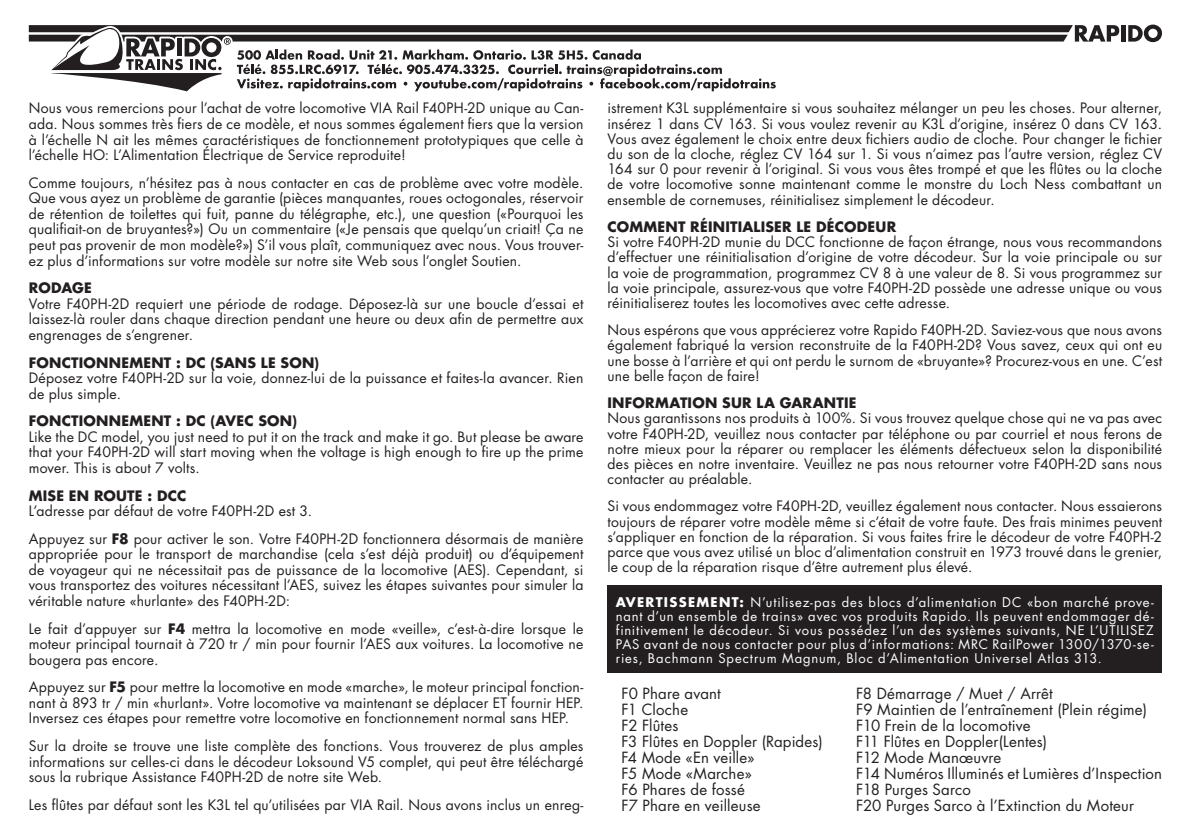
<style>
.page{position:relative;width:1191px;height:840px;background:#fff}
.page>*{position:absolute;margin:0;border:0;box-sizing:border-box;transform-origin:0 0}
.t1{font:15px/16px "Futura Std";letter-spacing:.01em;color:#231f20}
.t2{font:14px/15.6px "Futura Std";letter-spacing:.015em;color:#231f20;text-align:justify}
.t3{font:700 14px "Futura Std";letter-spacing:.015em;color:#231f20}
.t4{font:13px/14px "Futura Std";letter-spacing:.065em;color:#fff;text-align:justify}
.s1{font-weight:700}
</style>
<div class="page">
<hr style="left:1121px;top:25px;width:4px;height:17px;background:#231f20">
<svg style="left:1128px;top:25px;width:34px;height:17px"></svg>
<svg style="left:29px;top:25px;width:1090px;height:66px"></svg>
<div style="left:607px;top:585px;width:555px;height:87px;background:#231f20"></div>
<p class="t2" style="left:29px;top:101px;width:556px">Nous vous remercions pour l’achat de votre locomotive VIA Rail F40PH-2D unique au Can&shy;ada. Nous sommes très fiers de ce modèle, et nous sommes également fiers que la version à l’échelle N ait les mêmes caractéristiques de fonctionnement prototypiques que celle à l’échelle HO: L’Alimentation Électrique de Service reproduite!</p>
<p class="t2" style="left:29px;top:175px;width:556px">Comme toujours, n’hésitez pas à nous contacter en cas de problème avec votre modèle.<br>Que vous ayez un problème de garantie (pièces manquantes, roues octogonales, réservoir de rétention de toilettes qui fuit, panne du télégraphe, etc.), une question («Pourquoi les qualifiait-on de bruyantes?») Ou un commentaire («Je pensais que quelqu’un criait! Ça ne peut pas provenir de mon modèle?») S’il vous plaît, communiquez avec nous. Vous trouver&shy;ez plus d’informations sur votre modèle sur notre site Web sous l’onglet Soutien.</p>
<p class="t3" style="left:29px;top:278px;width:65px">RODAGE</p>
<p class="t2" style="left:29px;top:296px;width:556px">Votre F40PH-2D requiert une période de rodage. Déposez-là sur une boucle d’essai et laissez-là rouler dans chaque direction pendant une heure ou deux afin de permettre aux engrenages de s’engrener.</p>
<p class="t3" style="left:29px;top:353px;width:292px">FONCTIONNEMENT : DC (SANS LE SON)</p>
<p class="t2" style="left:29px;top:370px;width:556px">Déposez votre F40PH-2D sur la voie, donnez-lui de la puissance et faites-la avancer. Rien de plus simple.</p>
<p class="t3" style="left:29px;top:411px;width:270px">FONCTIONNEMENT : DC (AVEC SON)</p>
<p class="t2" style="left:29px;top:429px;width:556px">Like the DC model, you just need to put it on the track and make it go. But please be aware that your F40PH-2D will start moving when the voltage is high enough to fire up the prime mover. This is about 7 volts.</p>
<p class="t3" style="left:29px;top:485px;width:159px">MISE EN ROUTE : DCC</p>
<p class="t2" style="left:29px;top:497px;width:556px;line-height:27.6px">L’adresse par défaut de votre F40PH-2D est 3.<br>Appuyez sur <span class="s1">F8</span> pour activer le son. Votre F40PH-2D fonctionnera désormais de manière</p>
<p class="t2" style="left:29px;top:546px;width:556px">appropriée pour le transport de marchandise (cela s’est déjà produit) ou d’équipement de voyageur qui ne nécessitait pas de puissance de la locomotive (AES). Cependant, si vous transportez des voitures nécessitant l’AES, suivez les étapes suivantes pour simuler la véritable nature «hurlante» des F40PH-2D:</p>
<p class="t2" style="left:29px;top:620px;width:556px">Le fait d’appuyer sur <span class="s1">F4</span> mettra la locomotive en mode «veille», c’est-à-dire lorsque le moteur principal tournait à 720 tr / min pour fournir l’AES aux voitures. La locomotive ne bougera pas encore.</p>
<p class="t2" style="left:29px;top:679px;width:556px">Appuyez sur <span class="s1">F5</span> pour mettre la locomotive en mode «marche», le moteur principal fonction&shy;nant à 893 tr / min «hurlant». Votre locomotive va maintenant se déplacer ET fournir HEP.<br>Inversez ces étapes pour remettre votre locomotive en fonctionnement normal sans HEP.</p>
<p class="t2" style="left:29px;top:737px;width:556px">Sur la droite se trouve une liste complète des fonctions. Vous trouverez de plus amples informations sur celles-ci dans le décodeur Loksound V5 complet, qui peut être téléchargé sous la rubrique Assistance F40PH-2D de notre site Web.</p>
<p class="t2" style="left:29px;top:796px;width:556px">Les flûtes par défaut sont les K3L tel qu’utilisées par VIA Rail. Nous avons inclus un enreg-</p>
<p class="t2" style="left:607px;top:101px;width:556px">istrement K3L supplémentaire si vous souhaitez mélanger un peu les choses. Pour alterner, insérez 1 dans CV 163. Si vous voulez revenir au K3L d’origine, insérez 0 dans CV 163.<br>Vous avez également le choix entre deux fichiers audio de cloche. Pour changer le fichier du son de la cloche, réglez CV 164 sur 1. Si vous n’aimez pas l’autre version, réglez CV 164 sur 0 pour revenir à l’original. Si vous vous êtes trompé et que les flûtes ou la cloche de votre locomotive sonne maintenant comme le monstre du Loch Ness combattant un ensemble de cornemuses, réinitialisez simplement le décodeur.</p>
<p class="t3" style="left:607px;top:217px;width:290px">COMMENT RÉINITIALISER LE DÉCODEUR</p>
<p class="t2" style="left:607px;top:234px;width:556px">Si votre F40PH-2D munie du DCC fonctionne de façon étrange, nous vous recommandons d’effectuer une réinitialisation d’origine de votre décodeur. Sur la voie principale ou sur la voie de programmation, programmez CV 8 à une valeur de 8. Si vous programmez sur la voie principale, assurez-vous que votre F40PH-2D possède une adresse unique ou vous réinitialiserez toutes les locomotives avec cette adresse.</p>
<p class="t2" style="left:607px;top:322px;width:556px">Nous espérons que vous apprécierez votre Rapido F40PH-2D. Saviez-vous que nous avons également fabriqué la version reconstruite de la F40PH-2D? Vous savez, ceux qui ont eu une bosse à l’arrière et qui ont perdu le surnom de «bruyante»? Procurez-vous en une. C’est une belle façon de faire!</p>
<p class="t3" style="left:607px;top:393px;width:250px">INFORMATION SUR LA GARANTIE</p>
<p class="t2" style="left:607px;top:410px;width:556px">Nous garantissons nos produits à 100%. Si vous trouvez quelque chose qui ne va pas avec votre F40PH-2D, veuillez nous contacter par téléphone ou par courriel et nous ferons de notre mieux pour la réparer ou remplacer les éléments défectueux selon la disponibilité des pièces en notre inventaire. Veuillez ne pas nous retourner votre F40PH-2D sans nous contacter au préalable.</p>
<p class="t2" style="left:607px;top:498px;width:556px">Si vous endommagez votre F40PH-2D, veuillez également nous contacter. Nous essaierons toujours de réparer votre modèle même si c’était de votre faute. Des frais minimes peuvent s’appliquer en fonction de la réparation. Si vous faites frire le décodeur de votre F40PH-2 parce que vous avez utilisé un bloc d’alimentation construit en 1973 trouvé dans le grenier, le coup de la réparation risque d’être autrement plus élevé.</p>
<p class="t4" style="left:616px;top:595px;width:539px"><span class="s1">AVERTISSEMENT:</span> N’utilisez-pas des blocs d’alimentation DC «bon marché prove&shy;nant d’un ensemble de trains» avec vos produits Rapido. Ils peuvent endommager dé&shy;finitivement le décodeur. Si vous possédez l’un des systèmes suivants, NE L’UTILISEZ PAS avant de nous contacter pour plus d’informations: MRC RailPower 1300/1370-se&shy;ries, Bachmann Spectrum Magnum, Bloc d’Alimentation Universel Atlas 313.</p>
<p class="t1" style="left:621px;top:685px;width:203px">F0 Phare avant<br>F1 Cloche<br>F2 Flûtes<br>F3 Flûtes en Doppler (Rapides)<br>F4 Mode «En veille»<br>F5 Mode «Marche»<br>F6 Phares de fossé<br>F7 Phare en veilleuse</p>
<p class="t1" style="left:856px;top:685px;width:307px">F8 Démarrage / Muet / Arrêt<br>F9 Maintien de l’entraînement (Plein régime)<br>F10 Frein de la locomotive<br>F11 Flûtes en Doppler(Lentes)<br>F12 Mode Manœuvre<br>F14 Numéros Illuminés et Lumières d’Inspection<br>F18 Purges Sarco<br>F20 Purges Sarco à l’Extinction du Moteur</p>
</div>
